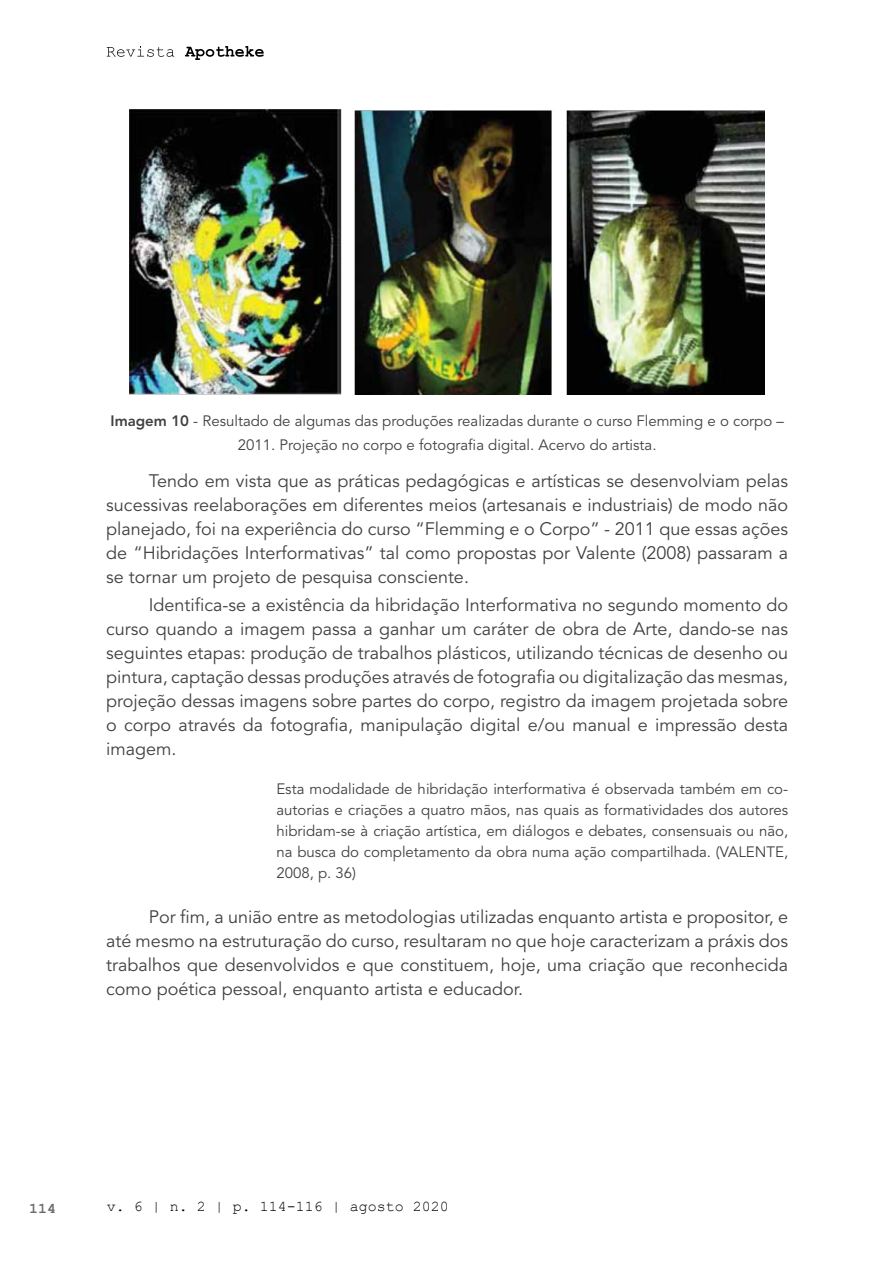
<style>
.page{position:relative;width:893px;height:1263px;background:#fff}
.page>*{position:absolute;margin:0;border:0;box-sizing:border-box;transform-origin:0 0}
.t1{font:18px/24px "Avenir LT Std";color:#414042;text-align:justify}
.t2{font:15px/21px "Avenir LT Std";color:#414042;text-align:center}
.t3{font:15px "Courier New";color:#000}
.t4{font:700 15px "Courier New";color:#6b6c6f}
.s1{font-weight:800}
</style>
<div class="page">
<svg style="left:107px;top:46px;width:67px;height:11px"></svg>
<svg style="left:185px;top:46px;width:79px;height:14px"></svg>
<img style="left:130px;top:110px;width:635px;height:284px">
<p class="t2" style="left:111px;top:410px;width:675px;line-height:24px"><span class="s1">Imagem 10</span> - Resultado de algumas das produções realizadas durante o curso Flemming e o corpo –<br>2011. Projeção no corpo e fotografia digital. Acervo do artista.</p>
<p class="t1" style="left:106px;top:469px;width:683px;text-indent:43px">Tendo em vista que as práticas pedagógicas e artísticas se desenvolviam pelas sucessivas reelaborações em diferentes meios (artesanais e industriais) de modo não planejado, foi na experiência do curso “Flemming e o Corpo” - 2011 que essas ações de “Hibridações Interformativas” tal como propostas por Valente (2008) passaram a se tornar um projeto de pesquisa consciente.</p>
<p class="t1" style="left:106px;top:594px;width:683px;text-indent:43px">Identifica-se a existência da hibridação Interformativa no segundo momento do curso quando a imagem passa a ganhar um caráter de obra de Arte, dando-se nas seguintes etapas: produção de trabalhos plásticos, utilizando técnicas de desenho ou pintura, captação dessas produções através de fotografia ou digitalização das mesmas, projeção dessas imagens sobre partes do corpo, registro da imagem projetada sobre o corpo através da fotografia, manipulação digital e/ou manual e impressão desta imagem.</p>
<p class="t2" style="left:276px;top:778px;width:513px;text-align:justify">Esta modalidade de hibridação interformativa é observada também em co&shy;autorias e criações a quatro mãos, nas quais as formatividades dos autores hibridam-se à criação artística, em diálogos e debates, consensuais ou não, na busca do completamento da obra numa ação compartilhada. (VALENTE, 2008, p. 36)</p>
<p class="t1" style="left:106px;top:905px;width:683px;text-indent:43px">Por fim, a união entre as metodologias utilizadas enquanto artista e propositor, e até mesmo na estruturação do curso, resultaram no que hoje caracterizam a práxis dos trabalhos que desenvolvidos e que constituem, hoje, uma criação que reconhecida como poética pessoal, enquanto artista e educador.</p>
<p class="t4" style="left:29px;top:1199px;width:29px">114</p>
<p class="t3" style="left:107px;top:1197px;width:344px">v. 6 | n. 2 | p. 114-116 | agosto 2020</p>
</div>
